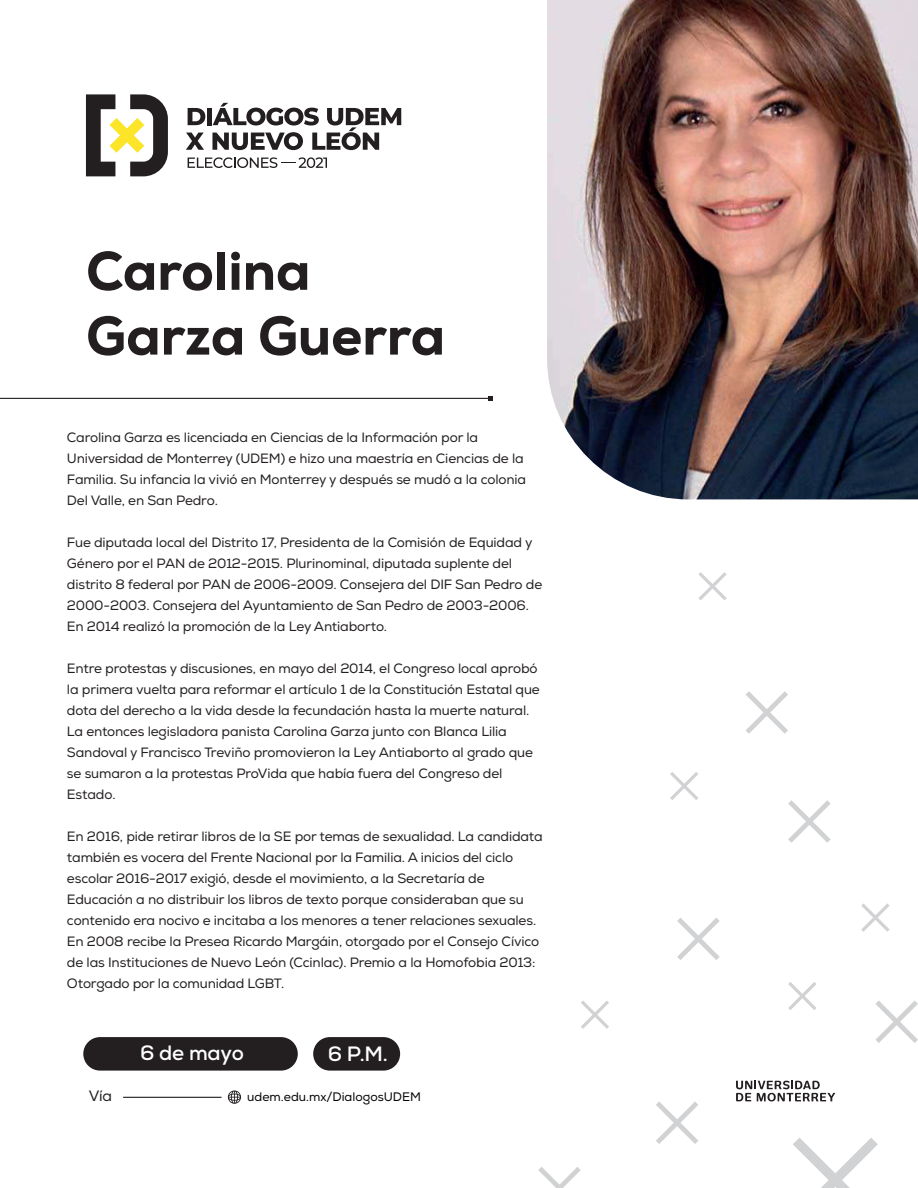
<style>
.page{position:relative;width:918px;height:1188px;background:#fff}
.page>*{position:absolute;margin:0;border:0;box-sizing:border-box;transform-origin:0 0}
.t1{font:800 54px/64.8px "Nexa";color:#231f20}
.t2{font:700 20.7px "Nexa";letter-spacing:-.01em;color:#fff}
.t3{font:15px "Nexa";color:#231f20}
.t4{font:13.5px/21px "Nexa";letter-spacing:-.01em;color:#231f20}
.t5{font:12.3px "Nexa";color:#000001}
</style>
<div class="page">
<svg style="left:86px;top:94px;width:82px;height:82px"></svg>
<svg style="left:188px;top:108px;width:17px;height:17px"></svg>
<div style="left:207px;top:108px;width:5px;height:17px;background:#231f20"></div>
<svg style="left:186px;top:133px;width:18px;height:17px"></svg>
<svg style="left:212px;top:103px;width:189px;height:47px"></svg>
<svg style="left:188px;top:157px;width:139px;height:11px"></svg>
<svg style="left:581px;top:1001px;width:28px;height:28px"></svg>
<svg style="left:861px;top:903px;width:29px;height:29px"></svg>
<svg style="left:670px;top:772px;width:28px;height:28px"></svg>
<svg style="left:788px;top:982px;width:28px;height:28px"></svg>
<svg style="left:677px;top:918px;width:43px;height:42px"></svg>
<svg style="left:746px;top:691px;width:42px;height:43px"></svg>
<svg style="left:875px;top:1000px;width:43px;height:43px"></svg>
<svg style="left:538px;top:1167px;width:43px;height:21px"></svg>
<svg style="left:656px;top:1101px;width:42px;height:43px"></svg>
<svg style="left:788px;top:800px;width:43px;height:43px"></svg>
<svg style="left:793px;top:1138px;width:85px;height:50px"></svg>
<svg style="left:698px;top:572px;width:29px;height:28px"></svg>
<hr style="left:0;top:398px;width:490px;height:1px;background:#231f20">
<svg style="left:488px;top:396px;width:4px;height:5px"></svg>
<div style="left:83px;top:1037px;width:215px;height:34px;background:#231f20;border-radius:17px"></div>
<div style="left:313px;top:1037px;width:87px;height:34px;background:#231f20;border-radius:17px"></div>
<hr style="left:123px;top:1097px;width:99px;height:1px;background:#231f20">
<svg style="left:228px;top:1090px;width:13px;height:14px"></svg>
<svg style="left:736px;top:1081px;width:99px;height:20px"></svg>
<img style="left:547px;top:0;width:371px;height:499px">
<h1 class="t1" style="left:86px;top:239px;width:361px">Carolina<br>Garza Guerra</h1>
<p class="t4" style="left:67px;top:427px;width:461px">Carolina Garza es licenciada en Ciencias de la Información por la Universidad de Monterrey (UDEM) e hizo una maestría en Ciencias de la Familia. Su infancia la vivió en Monterrey y después se mudó a la colonia Del Valle, en San Pedro.</p>
<p class="t4" style="left:67px;top:532px;width:477px">Fue diputada local del Distrito 17, Presidenta de la Comisión de Equidad y Género por el PAN de 2012-2015. Plurinominal, diputada suplente del distrito 8 federal por PAN de 2006-2009. Consejera del DIF San Pedro de 2000-2003. Consejera del Ayuntamiento de San Pedro de 2003-2006.<br>En 2014 realizó la promoción de la Ley Antiaborto.</p>
<p class="t4" style="left:67px;top:658px;width:474px">Entre protestas y discusiones, en mayo del 2014, el Congreso local aprobó la primera vuelta para reformar el artículo 1 de la Constitución Estatal que dota del derecho a la vida desde la fecundación hasta la muerte natural.<br>La entonces legisladora panista Carolina Garza junto con Blanca Lilia Sandoval y Francisco Treviño promovieron la Ley Antiaborto al grado que se sumaron a la protestas ProVida que había fuera del Congreso del Estado.</p>
<p class="t4" style="left:67px;top:826px;width:477px">En 2016, pide retirar libros de la SE por temas de sexualidad. La candidata también es vocera del Frente Nacional por la Familia. A inicios del ciclo escolar 2016-2017 exigió, desde el movimiento, a la Secretaría de Educación a no distribuir los libros de texto porque consideraban que su contenido era nocivo e incitaba a los menores a tener relaciones sexuales.<br>En 2008 recibe la Presea Ricardo Margáin, otorgado por el Consejo Cívico de las Instituciones de Nuevo León (Ccinlac). Premio a la Homofobia 2013:<br>Otorgado por la comunidad LGBT.</p>
<h2 class="t2" style="left:140px;top:1040px;width:105px">6 de mayo</h2>
<h2 class="t2" style="left:328px;top:1041px;width:62px">6 P.M.</h2>
<p class="t3" style="left:89px;top:1087px;width:25px">Vía</p>
<p class="t5" style="left:247px;top:1090px;width:175px">udem.edu.mx/DialogosUDEM</p>
</div>
